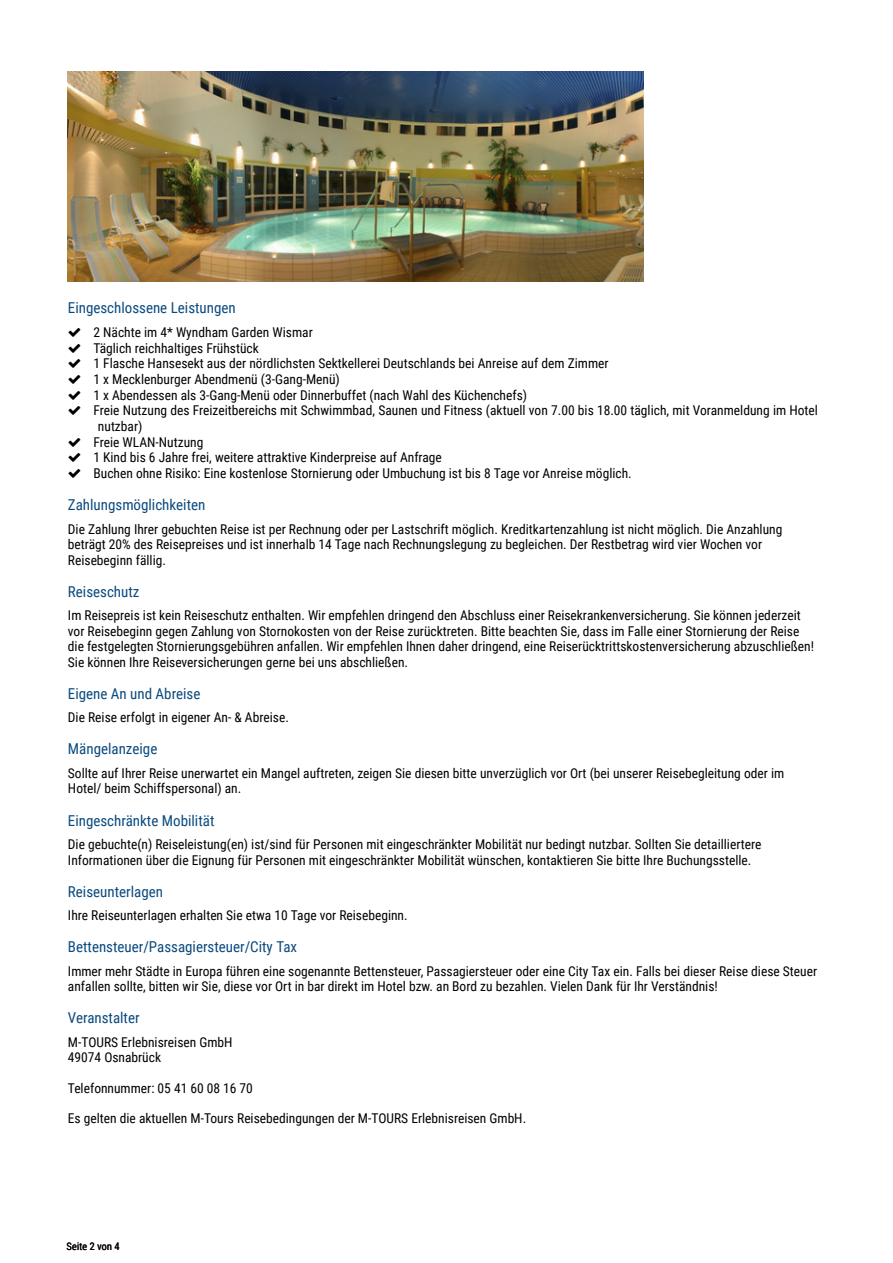
<style>
.page{position:relative;width:893px;height:1263px;background:#fff}
.page>*{position:absolute;margin:0;border:0;box-sizing:border-box;transform-origin:0 0}
.t1{font:15px "Roboto Condensed";color:#0a4a7e}
.t2{font:13.5px/15.6px "Roboto Condensed";color:#000}
.t3{font:10.5px "Roboto Condensed";color:#000}
</style>
<div class="page">
<img style="left:68px;top:72px;width:575px;height:210px">
<p class="t1" style="left:68px;top:301px;width:169px">Eingeschlossene Leistungen</p>
<p class="t2" style="left:93px;top:325px;width:221px">2 Nächte im 4* Wyndham Garden Wismar</p>
<p class="t2" style="left:93px;top:341px;width:167px">Täglich reichhaltiges Frühstück</p>
<p class="t2" style="left:93px;top:357px;width:517px">1 Flasche Hansesekt aus der nördlichsten Sektkellerei Deutschlands bei Anreise auf dem Zimmer</p>
<p class="t2" style="left:93px;top:372px;width:248px">1 x Mecklenburger Abendmenü (3-Gang-Menü)</p>
<p class="t2" style="left:93px;top:388px;width:435px">1 x Abendessen als 3-Gang-Menü oder Dinnerbuffet (nach Wahl des Küchenchefs)</p>
<p class="t2" style="left:93px;top:404px;width:726px">Freie Nutzung des Freizeitbereichs mit Schwimmbad, Saunen und Fitness (aktuell von 7.00 bis 18.00 täglich, mit Voranmeldung im Hotel</p>
<p class="t2" style="left:98px;top:419px;width:46px">nutzbar)</p>
<p class="t2" style="left:93px;top:435px;width:111px">Freie WLAN-Nutzung</p>
<p class="t2" style="left:93px;top:451px;width:350px">1 Kind bis 6 Jahre frei, weitere attraktive Kinderpreise auf Anfrage</p>
<p class="t2" style="left:93px;top:466px;width:540px">Buchen ohne Risiko: Eine kostenlose Stornierung oder Umbuchung ist bis 8 Tage vor Anreise möglich.</p>
<p class="t1" style="left:68px;top:498px;width:139px">Zahlungsmöglichkeiten</p>
<p class="t2" style="left:68px;top:522px;width:716px">Die Zahlung Ihrer gebuchten Reise ist per Rechnung oder per Lastschrift möglich. Kreditkartenzahlung ist nicht möglich. Die Anzahlung beträgt 20% des Reisepreises und ist innerhalb 14 Tage nach Rechnungslegung zu begleichen. Der Restbetrag wird vier Wochen vor<br>Reisebeginn fällig.</p>
<p class="t1" style="left:68px;top:585px;width:73px">Reiseschutz</p>
<p class="t2" style="left:68px;top:609px;width:747px">Im Reisepreis ist kein Reiseschutz enthalten. Wir empfehlen dringend den Abschluss einer Reisekrankenversicherung. Sie können jederzeit vor Reisebeginn gegen Zahlung von Stornokosten von der Reise zurücktreten. Bitte beachten Sie, dass im Falle einer Stornierung der Reise die festgelegten Stornierungsgebühren anfallen. Wir empfehlen Ihnen daher dringend, eine Reiserücktrittskostenversicherung abzuschließen!<br>Sie können Ihre Reiseversicherungen gerne bei uns abschließen.</p>
<p class="t1" style="left:68px;top:687px;width:134px">Eigene An und Abreise</p>
<p class="t2" style="left:68px;top:711px;width:222px">Die Reise erfolgt in eigener An- &amp; Abreise.</p>
<p class="t1" style="left:68px;top:742px;width:91px">Mängelanzeige</p>
<p class="t2" style="left:68px;top:766px;width:718px">Sollte auf Ihrer Reise unerwartet ein Mangel auftreten, zeigen Sie diesen bitte unverzüglich vor Ort (bei unserer Reisebegleitung oder im<br>Hotel/ beim Schiffspersonal) an.</p>
<p class="t1" style="left:68px;top:813px;width:148px">Eingeschränkte Mobilität</p>
<p class="t2" style="left:68px;top:837px;width:695px">Die gebuchte(n) Reiseleistung(en) ist/sind für Personen mit eingeschränkter Mobilität nur bedingt nutzbar. Sollten Sie detailliertere<br>Informationen über die Eignung für Personen mit eingeschränkter Mobilität wünschen, kontaktieren Sie bitte Ihre Buchungsstelle.</p>
<p class="t1" style="left:68px;top:884px;width:97px">Reiseunterlagen</p>
<p class="t2" style="left:68px;top:908px;width:341px">Ihre Reiseunterlagen erhalten Sie etwa 10 Tage vor Reisebeginn.</p>
<p class="t1" style="left:68px;top:940px;width:231px">Bettensteuer/Passagiersteuer/City Tax</p>
<p class="t2" style="left:68px;top:964px;width:751px">Immer mehr Städte in Europa führen eine sogenannte Bettensteuer, Passagiersteuer oder eine City Tax ein. Falls bei dieser Reise diese Steuer anfallen sollte, bitten wir Sie, diese vor Ort in bar direkt im Hotel bzw. an Bord zu bezahlen. Vielen Dank für Ihr Verständnis!</p>
<p class="t1" style="left:68px;top:1011px;width:73px">Veranstalter</p>
<p class="t2" style="left:68px;top:1035px;width:166px">M-TOURS Erlebnisreisen GmbH<br>49074 Osnabrück</p>
<p class="t2" style="left:68px;top:1081px;width:186px">Telefonnummer: 05 41 60 08 16 70</p>
<p class="t2" style="left:68px;top:1112px;width:460px">Es gelten die aktuellen M-Tours Reisebedingungen der M-TOURS Erlebnisreisen GmbH.</p>
<p class="t3" style="left:66px;top:1242px;width:55px">Seite 2 von 4</p>
</div>
